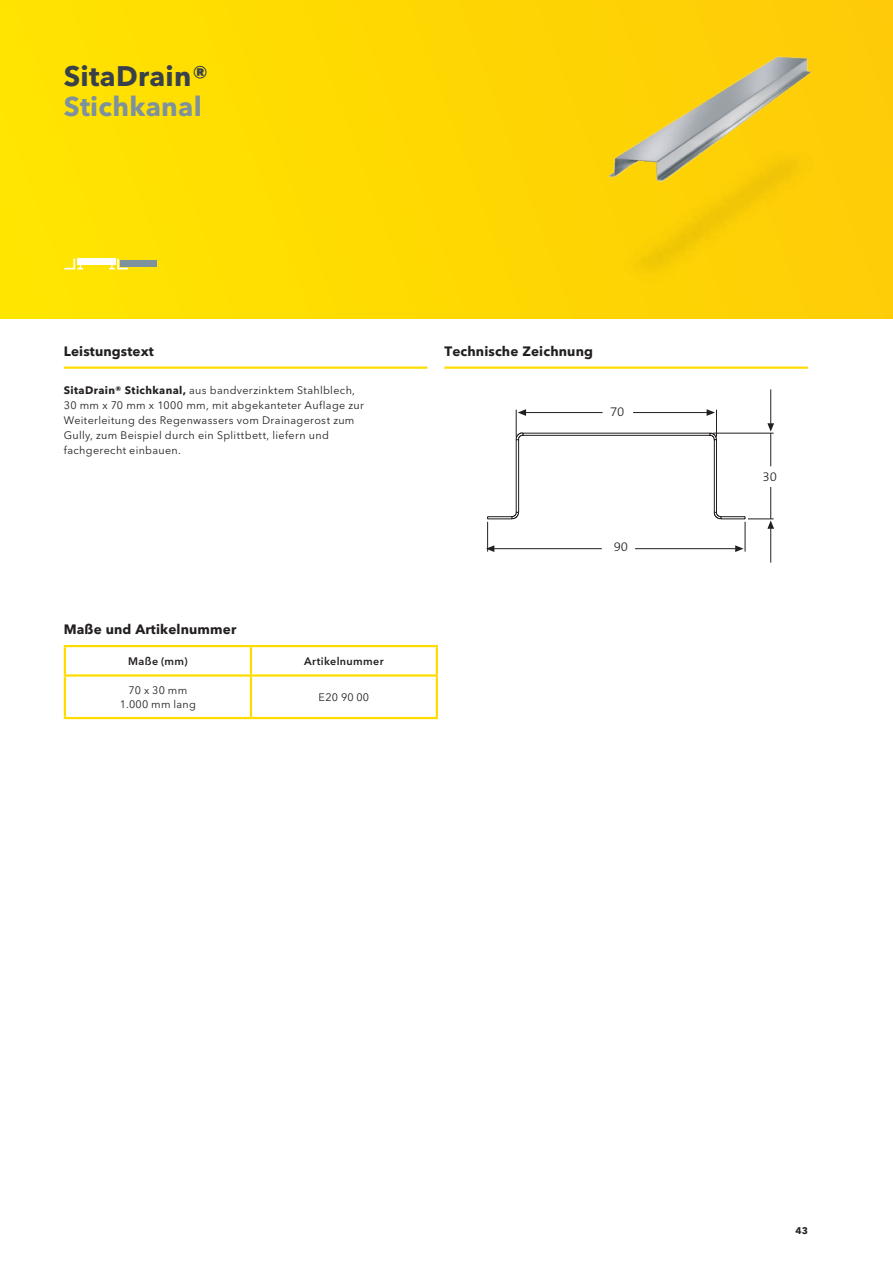
<style>
.page{position:relative;width:893px;height:1263px;background:#fff}
.page>*{position:absolute;margin:0;border:0;box-sizing:border-box;transform-origin:0 0}
.t1{font:700 28.05px "Avenir Next W1 G";letter-spacing:.01em;color:#38404a}
.t2{font:700 27px "Avenir Next W1 G";letter-spacing:.01em;color:#7d929c}
.t3{font:700 13.5px "Avenir Next W1 G";letter-spacing:.01em;color:#231f20}
.t4{font:300 13.2px "The Sans B3";color:#231f20}
.t5{font:10.8px/15px "Avenir Next W1 G";letter-spacing:.03em;color:#231f20}
.t6{font:600 10.8px "Avenir Next W1 G";letter-spacing:.035em;color:#231f20}
.t7{font:700 9.6px "Avenir Next W1 G";color:#231f20}
.s1{font-weight:700}
</style>
<div class="page">
<div style="left:0;top:0;width:893px;height:319px;background:linear-gradient(to right,#ffe500,#feca08)"></div>
<hr style="left:770px;top:389px;width:1px;height:35px;background:#231f20">
<hr style="left:770px;top:528px;width:1px;height:35px;background:#231f20">
<svg style="left:486px;top:409px;width:288px;height:143px"></svg>
<img style="left:559px;top:18px;width:306px;height:301px">
<hr style="left:64px;top:366px;width:363px;height:3px;background:#ffdc01">
<hr style="left:444px;top:366px;width:364px;height:3px;background:#ffdc01">
<hr style="left:64px;top:647px;width:2px;height:27px;background:#ffdc01">
<hr style="left:64px;top:645px;width:187px;height:2px;background:#ffdc01">
<hr style="left:250px;top:647px;width:2px;height:27px;background:#ffdc01">
<hr style="left:251px;top:645px;width:187px;height:2px;background:#ffdc01">
<hr style="left:436px;top:647px;width:2px;height:27px;background:#ffdc01">
<hr style="left:64px;top:677px;width:2px;height:40px;background:#ffdc01">
<hr style="left:64px;top:674px;width:187px;height:3px;background:#ffdc01">
<hr style="left:64px;top:717px;width:187px;height:2px;background:#ffdc01">
<hr style="left:250px;top:677px;width:2px;height:40px;background:#ffdc01">
<hr style="left:251px;top:674px;width:187px;height:3px;background:#ffdc01">
<hr style="left:436px;top:677px;width:2px;height:40px;background:#ffdc01">
<hr style="left:251px;top:717px;width:187px;height:2px;background:#ffdc01">
<div style="left:120px;top:260px;width:36px;height:7px;background:#7d929c"></div>
<svg style="left:64px;top:259px;width:64px;height:10px"></svg>
<h1 class="t1" style="left:64px;top:59px;width:146px">SitaDrain®</h1>
<h2 class="t2" style="left:64px;top:90px;width:139px">Stichkanal</h2>
<p class="t3" style="left:64px;top:343px;width:92px">Leistungstext</p>
<p class="t3" style="left:444px;top:343px;width:150px">Technische Zeichnung</p>
<p class="t5" style="left:64px;top:383px;width:302px"><span class="s1">SitaDrain® Stichkanal,</span> aus bandverzinktem Stahlblech, 30 mm x 70 mm x 1000 mm, mit abgekanteter Auflage zur Weiterleitung des Regenwassers vom Drainagerost zum Gully, zum Beispiel durch ein Splittbett, liefern und fachgerecht einbauen.</p>
<p class="t4" style="left:610px;top:404px;width:16px">70</p>
<p class="t3" style="left:64px;top:621px;width:174px">Maße und Artikelnummer</p>
<p class="t6" style="left:128px;top:654px;width:61px">Maße (mm)</p>
<p class="t6" style="left:304px;top:654px;width:81px">Artikelnummer</p>
<p class="t5" style="left:120px;top:684px;width:78px;line-height:13.5px;text-align:center">70 x 30 mm<br>1.000 mm lang</p>
<p class="t5" style="left:319px;top:690px;width:52px">E20 90 00</p>
<p class="t4" style="left:614px;top:540px;width:16px">90</p>
<p class="t4" style="left:763px;top:470px;width:16px">30</p>
<p class="t7" style="left:795px;top:1225px;width:14px">43</p>
</div>
